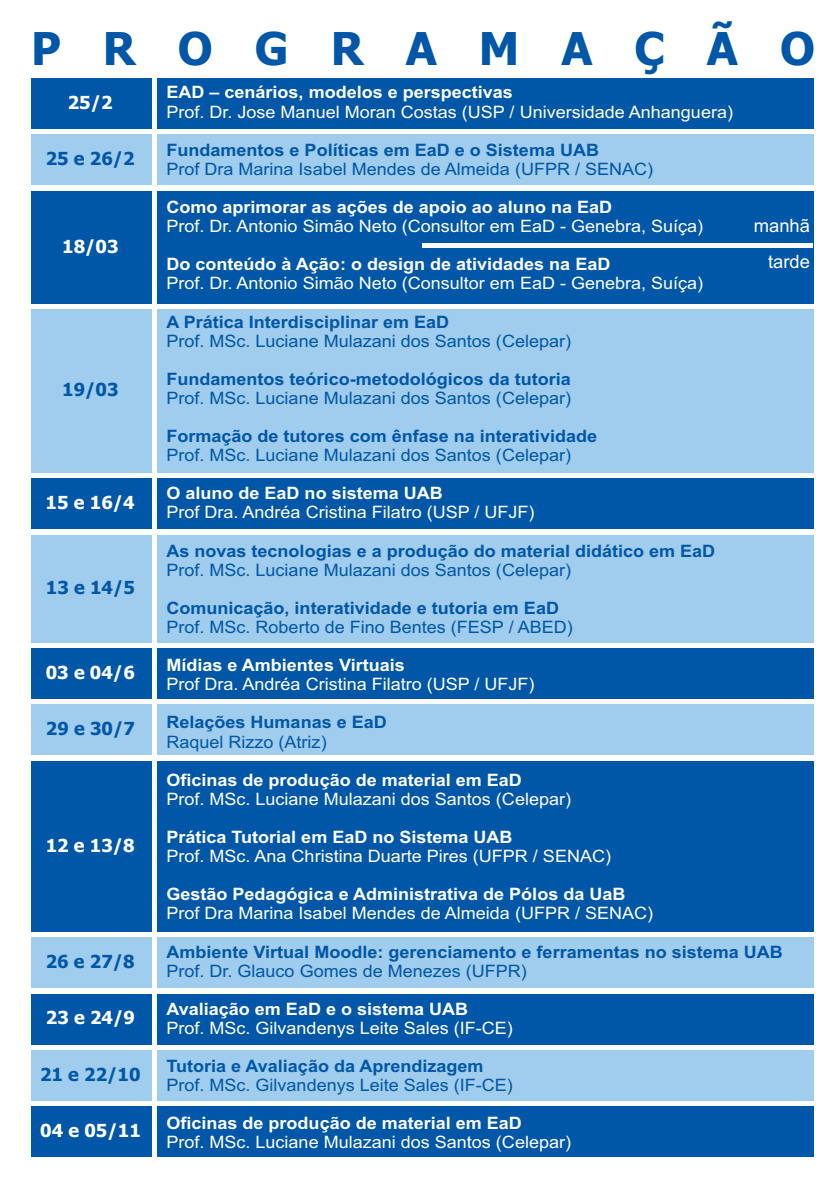
<style>
.page{position:relative;width:840px;height:1191px;background:#fff}
.page>*{position:absolute;margin:0;border:0;box-sizing:border-box;transform-origin:0 0}
.t1{font:700 45.4px "Tahoma";letter-spacing:.925em;color:#0057a8}
.t2{font:18.4px/36px "Arial";color:#fff;text-align:right}
.t3{font:700 18px "Tahoma";color:#fff}
.t4{font:700 18px "Tahoma";color:#0057a8}
.t5{font:17px "Arial";color:#fff;scale:1.05 1}
.t6{font:700 17px "Arial";color:#0057a8;scale:1.05 1}
.t7{font:17px "Arial";color:#0057a8;scale:1.05 1}
.t8{font:700 17px "Arial";color:#fff;scale:1.05 1}
</style>
<div class="page">
<div style="left:31px;top:1106px;width:782px;height:51px;background:#0057a8"></div>
<div style="left:31px;top:1050px;width:782px;height:50px;background:#a0cced"></div>
<div style="left:31px;top:993px;width:782px;height:51px;background:#0057a8"></div>
<div style="left:31px;top:937px;width:782px;height:51px;background:#a0cced"></div>
<div style="left:31px;top:761px;width:782px;height:170px;background:#0057a8"></div>
<div style="left:31px;top:704px;width:782px;height:51px;background:#a0cced"></div>
<div style="left:31px;top:648px;width:782px;height:51px;background:#0057a8"></div>
<div style="left:31px;top:534px;width:782px;height:108px;background:#a0cced"></div>
<div style="left:31px;top:478px;width:782px;height:51px;background:#0057a8"></div>
<div style="left:31px;top:309px;width:782px;height:163px;background:#a0cced"></div>
<div style="left:31px;top:135px;width:782px;height:50px;background:#a0cced"></div>
<div style="left:31px;top:191px;width:782px;height:113px;background:#0057a8"></div>
<div style="left:31px;top:78px;width:782px;height:51px;background:#0057a8"></div>
<hr style="left:153px;top:70px;width:4px;height:1089px;background:#fff">
<hr style="left:422px;top:243px;width:390px;height:4px;background:#fff">
<h1 class="t1" style="left:31px;top:30px;width:785px">PROGRAMAÇÃO</h1>
<p class="t3" style="left:68px;top:95px;width:46px">25/2</p>
<p class="t4" style="left:46px;top:151px;width:90px">25 e 26/2</p>
<p class="t3" style="left:62px;top:239px;width:58px">18/03</p>
<p class="t4" style="left:62px;top:382px;width:58px">19/03</p>
<p class="t3" style="left:46px;top:495px;width:90px">15 e 16/4</p>
<p class="t4" style="left:46px;top:580px;width:90px">13 e 14/5</p>
<p class="t3" style="left:46px;top:665px;width:90px">03 e 04/6</p>
<p class="t4" style="left:46px;top:721px;width:90px">29 e 30/7</p>
<p class="t3" style="left:46px;top:838px;width:90px">12 e 13/8</p>
<p class="t4" style="left:46px;top:954px;width:90px">26 e 27/8</p>
<p class="t3" style="left:46px;top:1010px;width:90px">23 e 24/9</p>
<p class="t4" style="left:40px;top:1067px;width:102px">21 e 22/10</p>
<p class="t3" style="left:40px;top:1123px;width:102px">04 e 05/11</p>
<p class="t8" style="left:166px;top:86px;width:331px">EAD – cenários, modelos e perspectivas</p>
<p class="t5" style="left:166px;top:105px;width:540px">Prof. Dr. Jose Manuel Moran Costas (USP / Universidade Anhanguera)</p>
<p class="t6" style="left:166px;top:143px;width:413px">Fundamentos e Políticas em EaD e o Sistema UAB</p>
<p class="t7" style="left:166px;top:162px;width:465px">Prof Dra Marina Isabel Mendes de Almeida (UFPR / SENAC)</p>
<p class="t8" style="left:166px;top:201px;width:425px">Como aprimorar as ações de apoio ao aluno na EaD</p>
<p class="t5" style="left:166px;top:220px;width:512px">Prof. Dr. Antonio Simão Neto (Consultor em EaD - Genebra, Suíça)</p>
<p class="t8" style="left:166px;top:258px;width:424px">Do conteúdo à Ação: o design de atividades na EaD</p>
<p class="t5" style="left:166px;top:277px;width:512px">Prof. Dr. Antonio Simão Neto (Consultor em EaD - Genebra, Suíça)</p>
<p class="t6" style="left:166px;top:315px;width:271px">A Prática Interdisciplinar em EaD</p>
<p class="t7" style="left:166px;top:334px;width:386px">Prof. MSc. Luciane Mulazani dos Santos (Celepar)</p>
<p class="t6" style="left:166px;top:372px;width:386px">Fundamentos teórico-metodológicos da tutoria</p>
<p class="t7" style="left:166px;top:391px;width:386px">Prof. MSc. Luciane Mulazani dos Santos (Celepar)</p>
<p class="t6" style="left:166px;top:430px;width:411px">Formação de tutores com ênfase na interatividade</p>
<p class="t7" style="left:166px;top:449px;width:386px">Prof. MSc. Luciane Mulazani dos Santos (Celepar)</p>
<p class="t8" style="left:166px;top:487px;width:264px">O aluno de EaD no sistema UAB</p>
<p class="t5" style="left:166px;top:506px;width:352px">Prof Dra. Andréa Cristina Filatro (USP / UFJF)</p>
<p class="t6" style="left:166px;top:544px;width:524px">As novas tecnologias e a produção do material didático em EaD</p>
<p class="t7" style="left:166px;top:563px;width:386px">Prof. MSc. Luciane Mulazani dos Santos (Celepar)</p>
<p class="t6" style="left:166px;top:601px;width:375px">Comunicação, interatividade e tutoria em EaD</p>
<p class="t7" style="left:166px;top:620px;width:388px">Prof. MSc. Roberto de Fino Bentes (FESP / ABED)</p>
<p class="t8" style="left:166px;top:659px;width:228px">Mídias e Ambientes Virtuais</p>
<p class="t5" style="left:166px;top:678px;width:352px">Prof Dra. Andréa Cristina Filatro (USP / UFJF)</p>
<p class="t6" style="left:166px;top:716px;width:211px">Relações Humanas e EaD</p>
<p class="t7" style="left:166px;top:735px;width:154px">Raquel Rizzo (Atriz)</p>
<p class="t8" style="left:166px;top:773px;width:340px">Oficinas de produção de material em EaD</p>
<p class="t5" style="left:166px;top:792px;width:386px">Prof. MSc. Luciane Mulazani dos Santos (Celepar)</p>
<p class="t8" style="left:166px;top:830px;width:331px">Prática Tutorial em EaD no Sistema UAB</p>
<p class="t5" style="left:166px;top:849px;width:424px">Prof. MSc. Ana Christina Duarte Pires (UFPR / SENAC)</p>
<p class="t8" style="left:166px;top:888px;width:438px">Gestão Pedagógica e Administrativa de Pólos da UaB</p>
<p class="t5" style="left:166px;top:907px;width:465px">Prof Dra Marina Isabel Mendes de Almeida (UFPR / SENAC)</p>
<p class="t2" style="left:753px;top:209px;width:58px">manhã tarde</p>
<p class="t6" style="left:166px;top:945px;width:588px">Ambiente Virtual Moodle: gerenciamento e ferramentas no sistema UAB</p>
<p class="t7" style="left:166px;top:964px;width:344px">Prof. Dr. Glauco Gomes de Menezes (UFPR)</p>
<p class="t8" style="left:166px;top:1002px;width:289px">Avaliação em EaD e o sistema UAB</p>
<p class="t5" style="left:166px;top:1021px;width:331px">Prof. MSc. Gilvandenys Leite Sales (IF-CE)</p>
<p class="t6" style="left:166px;top:1059px;width:303px">Tutoria e Avaliação da Aprendizagem</p>
<p class="t7" style="left:166px;top:1078px;width:331px">Prof. MSc. Gilvandenys Leite Sales (IF-CE)</p>
<p class="t8" style="left:166px;top:1117px;width:340px">Oficinas de produção de material em EaD</p>
<p class="t5" style="left:166px;top:1136px;width:386px">Prof. MSc. Luciane Mulazani dos Santos (Celepar)</p>
</div>
